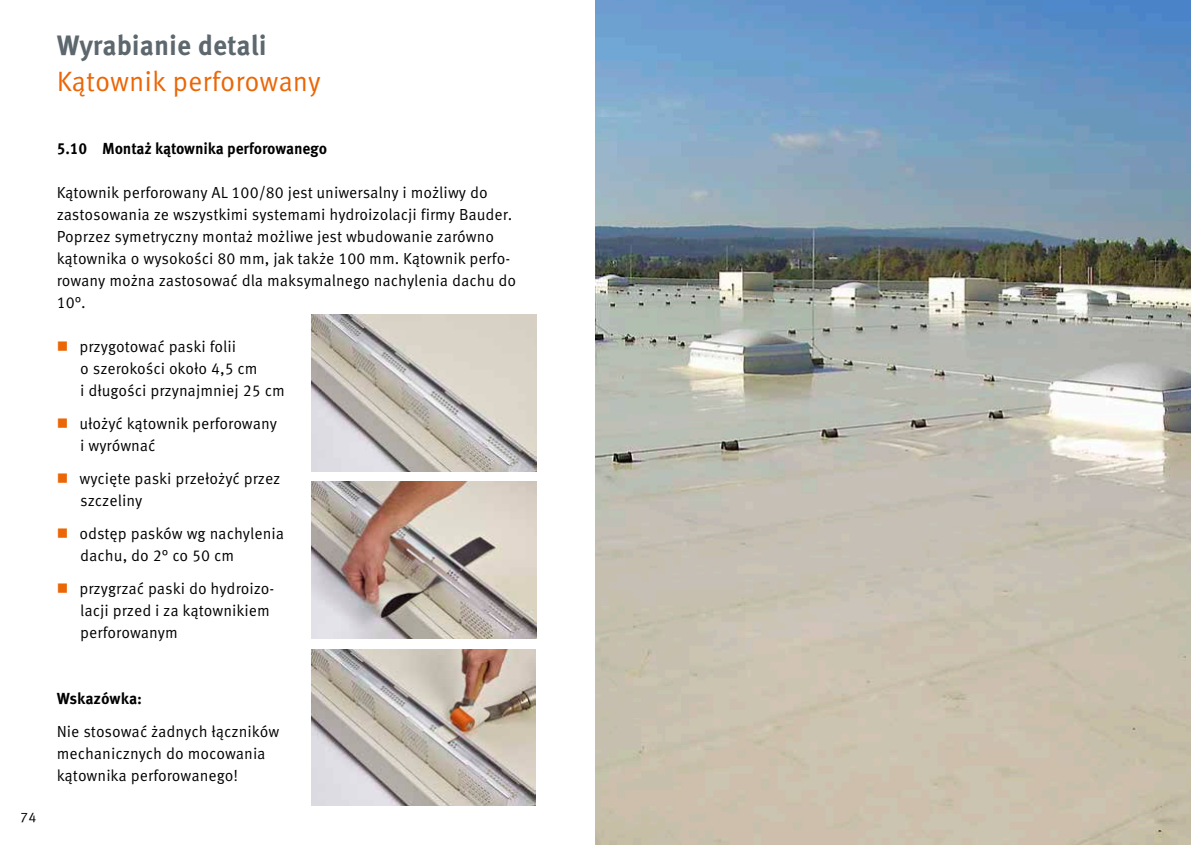
<style>
.page{position:relative;width:1191px;height:845px;background:#fff}
.page>*{position:absolute;margin:0;border:0;box-sizing:border-box;transform-origin:0 0}
.t1{font:28px "Meta Correspondence Pro";letter-spacing:-.005em;color:#eb6606}
.t2{font:700 28px "Meta Correspondence Pro";letter-spacing:-.005em;color:#5d676e;scale:.96 1}
.t3{font:16px/22px "Meta Correspondence Pro";letter-spacing:-.005em;color:#000}
.t4{font:700 16px "Meta Correspondence Pro";letter-spacing:-.01em;color:#000;scale:.95 1}
.t5{font:700 16px "Meta Correspondence Pro";letter-spacing:-.01em;color:#000}
.t6{font:14px "Meta Correspondence Pro";color:#000}
.s1{color:#eb6606}
</style>
<div class="page">
<img style="left:312px;top:315px;width:224px;height:156px">
<img style="left:312px;top:482px;width:224px;height:156px">
<img style="left:312px;top:649px;width:224px;height:156px">
<img style="left:595px;top:0;width:596px;height:845px">
<p class="t6" style="left:20px;top:806px;width:18px">74</p>
<h1 class="t2" style="left:57px;top:24px;width:220px">Wyrabianie detali</h1>
<h1 class="t1" style="left:57px;top:60px;width:266px">Kątownik perforowany</h1>
<p class="t4" style="left:57px;top:136px;width:286px">5.10 Montaż kątownika perforowanego</p>
<p class="t3" style="left:57px;top:180px;width:461px">Kątownik perforowany AL 100/80 jest uniwersalny i możliwy do zastosowania ze wszystkimi systemami hydroizolacji firmy Bauder.<br>Poprzez symetryczny montaż możliwe jest wbudowanie zarówno kątownika o wysokości 80 mm, jak także 100 mm. Kątownik perfo&shy;rowany można zastosować dla maksymalnego nachylenia dachu do 10°.</p>
<p class="t3" style="left:80px;top:334px;width:206px;text-indent:-24px"><span class="s1">■</span> przygotować paski folii<br>o szerokości około 4,5 cm<br>i długości przynajmniej 25 cm</p>
<p class="t3" style="left:80px;top:411px;width:198px;text-indent:-24px"><span class="s1">■</span> ułożyć kątownik perforowany i wyrównać</p>
<p class="t3" style="left:80px;top:466px;width:202px;text-indent:-24px"><span class="s1">■</span> wycięte paski przełożyć przez szczeliny</p>
<p class="t3" style="left:80px;top:521px;width:205px;text-indent:-24px"><span class="s1">■</span> odstęp pasków wg nachylenia dachu, do 2° co 50 cm</p>
<p class="t3" style="left:80px;top:576px;width:196px;text-indent:-24px"><span class="s1">■</span> przygrzać paski do hydroizo&shy;lacji przed i za kątownikiem perforowanym</p>
<p class="t5" style="left:57px;top:686px;width:87px">Wskazówka:</p>
<p class="t3" style="left:57px;top:719px;width:224px">Nie stosować żadnych łączników mechanicznych do mocowania kątownika perforowanego!</p>
</div>
